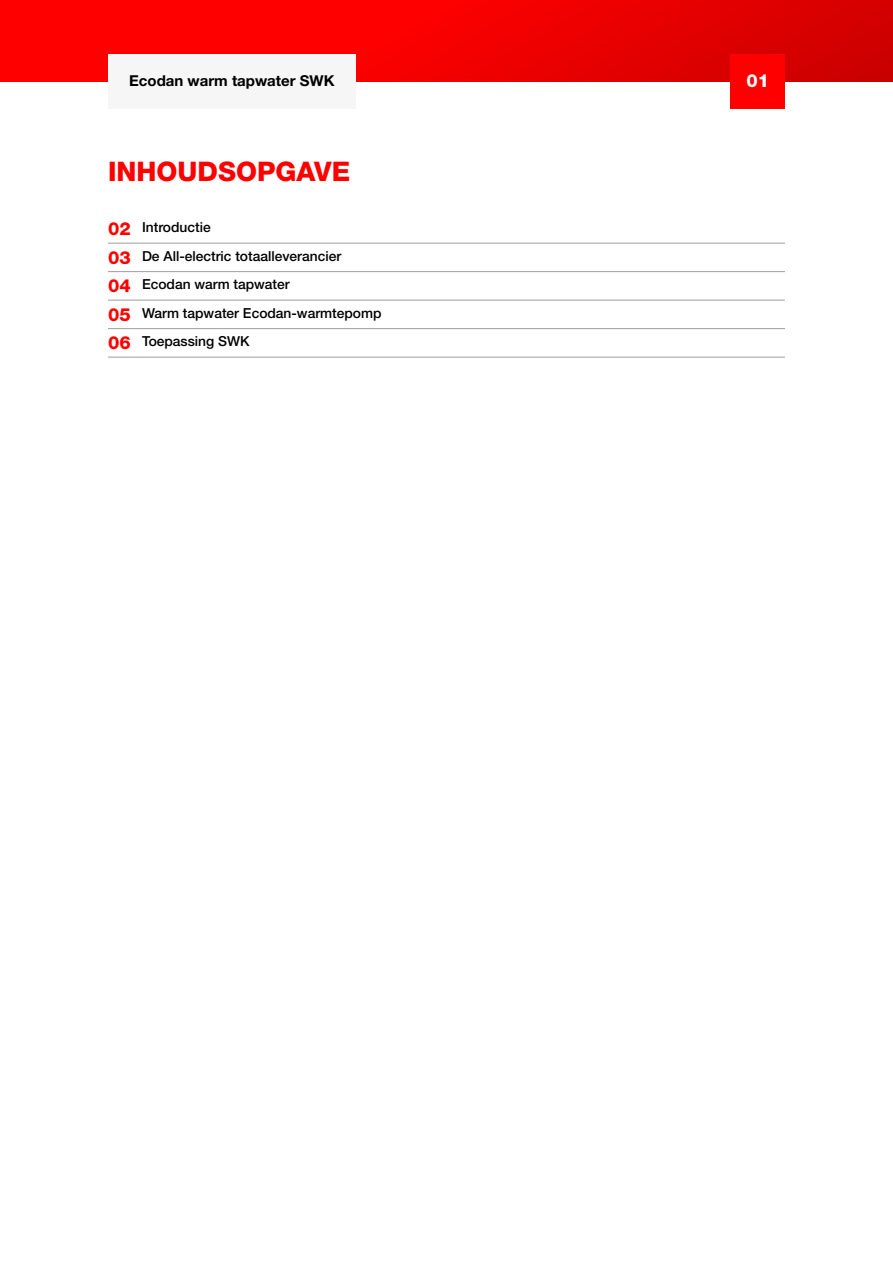
<style>
.page{position:relative;width:893px;height:1263px;background:#fff}
.page>*{position:absolute;margin:0;border:0;box-sizing:border-box;transform-origin:0 0}
.t1{font:800 27px "Helvetica Neue LT Std";color:#f00}
.t2{font:800 18px "Helvetica Neue LT Std";color:#fff}
.t3{font:700 15px "Helvetica Neue LT Std";color:#000}
.t4{font:500 13.8px/28.5px "Helvetica Neue LT Std";color:#000}
.s1{font-weight:800;font-size:18px;color:#f00}
</style>
<div class="page">
<div style="left:0;top:0;width:893px;height:81px;background:linear-gradient(to right,#f00,#d70000)"></div>
<div style="left:731px;top:54px;width:54px;height:54px;background:#f00"></div>
<div style="left:108px;top:54px;width:248px;height:54px;background:#f6f6f6"></div>
<hr style="left:108px;top:243px;width:677px;height:1px;background:#9d9d9c">
<hr style="left:108px;top:271px;width:677px;height:1px;background:#9d9d9c">
<hr style="left:108px;top:300px;width:677px;height:1px;background:#9d9d9c">
<hr style="left:108px;top:328px;width:677px;height:1px;background:#9d9d9c">
<hr style="left:108px;top:357px;width:677px;height:1px;background:#9d9d9c">
<p class="t3" style="left:129px;top:72px;width:207px">Ecodan warm tapwater SWK</p>
<h2 class="t2" style="left:747px;top:70px;width:24px">01</h2>
<h1 class="t1" style="left:108px;top:156px;width:244px">INHOUDSOPGAVE</h1>
<p class="t4" style="left:108px;top:213px;width:275px"><span class="s1">02</span> Introductie<br><span class="s1">03</span> De All-electric totaalleverancier<br><span class="s1">04</span> Ecodan warm tapwater<br><span class="s1">05</span> Warm tapwater Ecodan-warmtepomp<br><span class="s1">06</span> Toepassing SWK</p>
</div>
